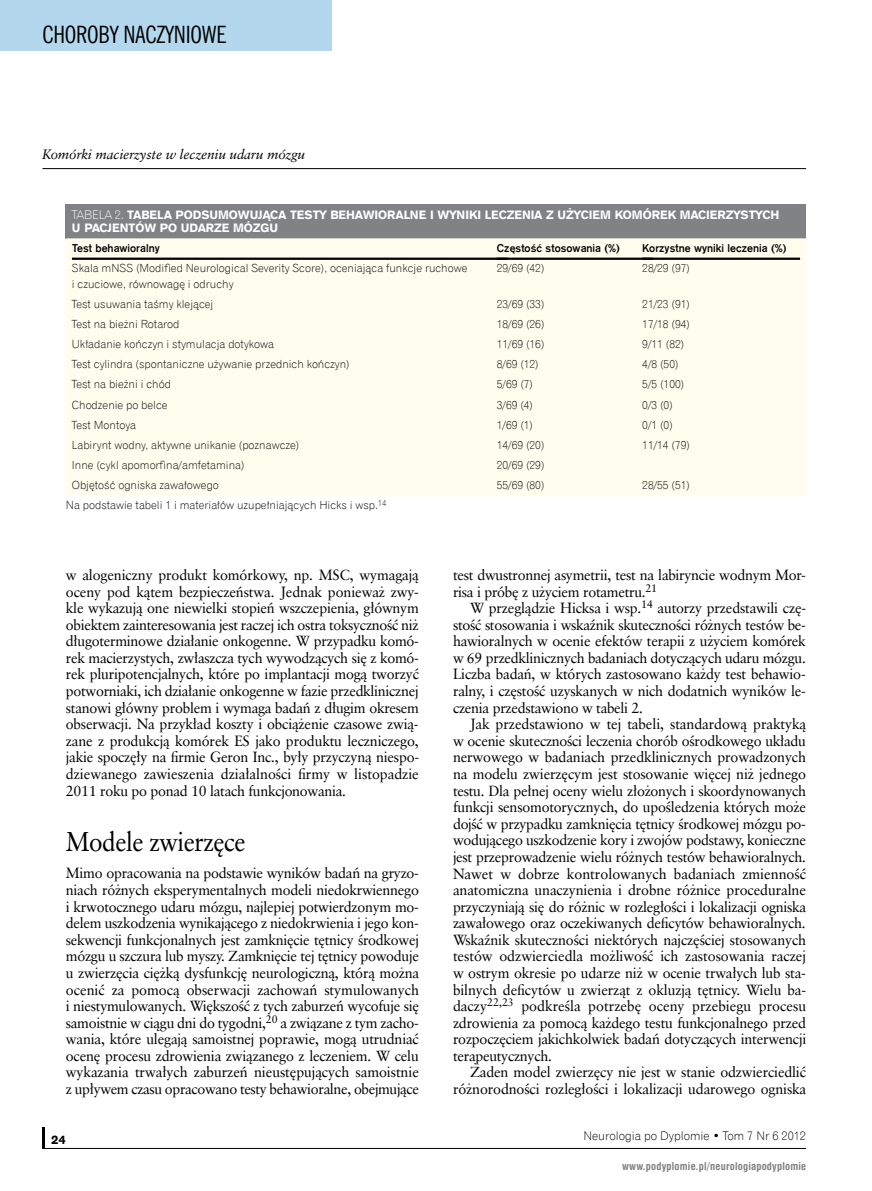
<style>
.page{position:relative;width:872px;height:1191px;background:#fff}
.page>*{position:absolute;margin:0;border:0;box-sizing:border-box;transform-origin:0 0}
.t1{font:27px "Class Garmnd EU";letter-spacing:-.02em;color:#000;scale:.9 1}
.t2{font:24px "News Goth Cn EU";letter-spacing:-.01em;color:#000}
.t3{font:14.7px/16.6px "Class Garmnd EU";letter-spacing:-.02em;color:#000;text-align:justify}
.t4{font:italic 13.5px "Class Garmnd EU";color:#000}
.t5{font:12px/13.5px "Gothic 725 Blk EU";color:#fff}
.t6{font:12px "Gothic 720 Lt EU";color:#000}
.t7{font:12px "Gothic 725 Blk EU";color:#000}
.t8{font:11.25px/15px "Gothic 720 Lt EU";color:#000}
.t9{font:11.25px "Gothic 725 Bd EU";color:#000}
.t10{font:700 10.5px "Swis 721 Cn EU";letter-spacing:.02em;color:#808285}
.s1{font-family:"Gothic 720 Lt EU"}
</style>
<div class="page">
<hr style="left:43px;top:168px;width:763px;height:1px;background:#000">
<div style="left:0;top:0;width:332px;height:51px;background:#b3d8ed"></div>
<hr style="left:43px;top:1127px;width:2px;height:21px;background:#000">
<hr style="left:43px;top:1148px;width:763px;height:1px;background:#000">
<div style="left:66px;top:204px;width:740px;height:34px;background:#808285"></div>
<div style="left:66px;top:238px;width:740px;height:257px;background:#fffdee"></div>
<hr style="left:72px;top:258px;width:436px;height:2px;background:#000">
<hr style="left:497px;top:258px;width:156px;height:2px;background:#000">
<hr style="left:642px;top:258px;width:158px;height:2px;background:#000">
<h2 class="t2" style="left:43px;top:20px;width:185px">CHOROBY NACZYNIOWE</h2>
<p class="t4" style="left:43px;top:146px;width:264px">Komórki macierzyste w leczeniu udaru mózgu</p>
<p class="t5" style="left:72px;top:209px;width:709px"><span class="s1">TABelA 2.</span> TABELA PODSUMOWUJĄCA TESTY BEHAWIORALNE I WYNIKI LECZENIA Z UŻYCIEM KOMÓREK MACIERZYSTYCH<br>U PACJENTÓW PO UDARZE MÓZGU</p>
<p class="t9" style="left:72px;top:242px;width:89px">Test behawioralny</p>
<p class="t9" style="left:497px;top:242px;width:125px">Częstość stosowania (%)</p>
<p class="t9" style="left:642px;top:242px;width:146px">Korzystne wyniki leczenia (%)</p>
<p class="t8" style="left:72px;top:261px;width:397px">Skala mNSS (Modified Neurological Severity Score), oceniająca funkcje ruchowe i czuciowe, równowagę i odruchy</p>
<p class="t8" style="left:497px;top:261px;width:49px">29/69 (42)</p>
<p class="t8" style="left:642px;top:261px;width:49px">28/29 (97)</p>
<p class="t8" style="left:72px;top:296px;width:143px">Test usuwania taśmy klejącej</p>
<p class="t8" style="left:497px;top:296px;width:49px">23/69 (33)</p>
<p class="t8" style="left:642px;top:296px;width:49px">21/23 (91)</p>
<p class="t8" style="left:72px;top:316px;width:109px">Test na bieżni Rotarod</p>
<p class="t8" style="left:497px;top:316px;width:49px">18/69 (26)</p>
<p class="t8" style="left:642px;top:316px;width:49px">17/18 (94)</p>
<p class="t8" style="left:72px;top:336px;width:204px">Układanie kończyn i stymulacja dotykowa</p>
<p class="t8" style="left:497px;top:336px;width:49px">11/69 (16)</p>
<p class="t8" style="left:642px;top:336px;width:43px">9/11 (82)</p>
<p class="t8" style="left:72px;top:357px;width:279px">Test cylindra (spontaniczne używanie przednich kończyn)</p>
<p class="t8" style="left:497px;top:357px;width:43px">8/69 (12)</p>
<p class="t8" style="left:642px;top:357px;width:38px">4/8 (50)</p>
<p class="t8" style="left:72px;top:377px;width:100px">Test na bieżni i chód</p>
<p class="t8" style="left:497px;top:377px;width:38px">5/69 (7)</p>
<p class="t8" style="left:642px;top:377px;width:43px">5/5 (100)</p>
<p class="t8" style="left:72px;top:397px;width:97px">Chodzenie po belce</p>
<p class="t8" style="left:497px;top:397px;width:38px">3/69 (4)</p>
<p class="t8" style="left:642px;top:397px;width:32px">0/3 (0)</p>
<p class="t8" style="left:72px;top:417px;width:66px">Test Montoya</p>
<p class="t8" style="left:497px;top:417px;width:38px">1/69 (1)</p>
<p class="t8" style="left:642px;top:417px;width:32px">0/1 (0)</p>
<p class="t8" style="left:72px;top:437px;width:229px">labirynt wodny, aktywne unikanie (poznawcze)</p>
<p class="t8" style="left:497px;top:437px;width:49px">14/69 (20)</p>
<p class="t8" style="left:642px;top:437px;width:49px">11/14 (79)</p>
<p class="t8" style="left:72px;top:457px;width:174px">Inne (cykl apomorfina/amfetamina)</p>
<p class="t8" style="left:497px;top:457px;width:49px">20/69 (29)</p>
<p class="t8" style="left:72px;top:478px;width:148px">Objętość ogniska zawałowego</p>
<p class="t8" style="left:497px;top:478px;width:49px">55/69 (80)</p>
<p class="t8" style="left:642px;top:478px;width:49px">28/55 (51)</p>
<p class="t8" style="left:66px;top:498px;width:322px">Na podstawie tabeli 1 i materiałów uzupełniających Hicks i wsp.<sup>14</sup></p>
<p class="t3" style="left:66px;top:566px;width:355px">w alogeniczny produkt komórkowy, np. MSC, wymagają oceny pod kątem bezpieczeństwa. Jednak ponieważ zwy&shy;kle wykazują one niewielki stopień wszczepienia, głównym obiektem zainteresowania jest raczej ich ostra toksyczność niż długoterminowe działanie onkogenne. W przypadku komó&shy;rek macierzystych, zwłaszcza tych wywodzących się z komó&shy;rek pluripotencjalnych, które po implantacji mogą tworzyć potworniaki, ich działanie onkogenne w fazie przedklinicznej stanowi główny problem i wymaga badań z długim okresem obserwacji. Na przykład koszty i obciążenie czasowe zwią&shy;zane z produkcją komórek ES jako produktu leczniczego, jakie spoczęły na firmie Geron Inc., były przyczyną niespo&shy;dziewanego zawieszenia działalności firmy w listopadzie 2011 roku po ponad 10 latach funkcjonowania.</p>
<h1 class="t1" style="left:66px;top:825px;width:201px">Modele zwierzęce</h1>
<p class="t3" style="left:66px;top:865px;width:355px">Mimo opracowania na podstawie wyników badań na gryzo&shy;niach różnych eksperymentalnych modeli niedokrwiennego i krwotocznego udaru mózgu, najlepiej potwierdzonym mo&shy;delem uszkodzenia wynikającego z niedokrwienia i jego kon&shy;sekwencji funkcjonalnych jest zamknięcie tętnicy środkowej mózgu u szczura lub myszy. Zamknięcie tej tętnicy powoduje u zwierzęcia ciężką dysfunkcję neurologiczną, którą można ocenić za pomocą obserwacji zachowań stymulowanych i niestymulowanych. Większość z tych zaburzeń wycofuje się samoistnie w ciągu dni do tygodni,<sup>20</sup> a związane z tym zacho&shy;wania, które ulegają samoistnej poprawie, mogą utrudniać ocenę procesu zdrowienia związanego z leczeniem. W celu wykazania trwałych zaburzeń nieustępujących samoistnie z upływem czasu opracowano testy behawioralne, obejmujące</p>
<p class="t3" style="left:453px;top:566px;width:354px">test dwustronnej asymetrii, test na labiryncie wodnym Mor&shy;risa i próbę z użyciem rotametru.<sup>21</sup></p>
<p class="t3" style="left:453px;top:599px;width:355px;text-indent:17px">W przeglądzie Hicksa i wsp.<sup>14</sup> autorzy przedstawili czę&shy;stość stosowania i wskaźnik skuteczności różnych testów be&shy;hawioralnych w ocenie efektów terapii z użyciem komórek w 69 przedklinicznych badaniach dotyczących udaru mózgu.<br>Liczba badań, w których zastosowano każdy test behawio&shy;ralny, i częstość uzyskanych w nich dodatnich wyników le&shy;czenia przedstawiono w tabeli 2.</p>
<p class="t3" style="left:453px;top:716px;width:355px;text-indent:17px">Jak przedstawiono w tej tabeli, standardową praktyką w ocenie skuteczności leczenia chorób ośrodkowego układu nerwowego w badaniach przedklinicznych prowadzonych na modelu zwierzęcym jest stosowanie więcej niż jednego testu. Dla pełnej oceny wielu złożonych i skoordynowanych funkcji sensomotorycznych, do upośledzenia których może dojść w przypadku zamknięcia tętnicy środkowej mózgu po&shy;wodującego uszkodzenie kory i zwojów podstawy, konieczne jest przeprowadzenie wielu różnych testów behawioralnych.<br>Nawet w dobrze kontrolowanych badaniach zmienność anatomiczna unaczynienia i drobne różnice proceduralne przyczyniają się do różnic w rozległości i lokalizacji ogniska zawałowego oraz oczekiwanych deficytów behawioralnych.<br>Wskaźnik skuteczności niektórych najczęściej stosowanych testów odzwierciedla możliwość ich zastosowania raczej w ostrym okresie po udarze niż w ocenie trwałych lub sta&shy;bilnych deficytów u zwierząt z okluzją tętnicy. Wielu ba&shy;daczy<sup>22,23</sup> podkreśla potrzebę oceny przebiegu procesu zdrowienia za pomocą każdego testu funkcjonalnego przed rozpoczęciem jakichkolwiek badań dotyczących interwencji terapeutycznych.</p>
<p class="t3" style="left:453px;top:1064px;width:355px;text-align:right">Żaden model zwierzęcy nie jest w stanie odzwierciedlić różnorodności rozległości i lokalizacji udarowego ogniska</p>
<p class="t7" style="left:51px;top:1132px;width:16px">24</p>
<p class="t6" style="left:583px;top:1128px;width:224px">Neurologia po Dyplomie • Tom 7 Nr 6 2012</p>
<p class="t10" style="left:622px;top:1159px;width:186px">www.podyplomie.pl/neurologiapodyplomie</p>
</div>
